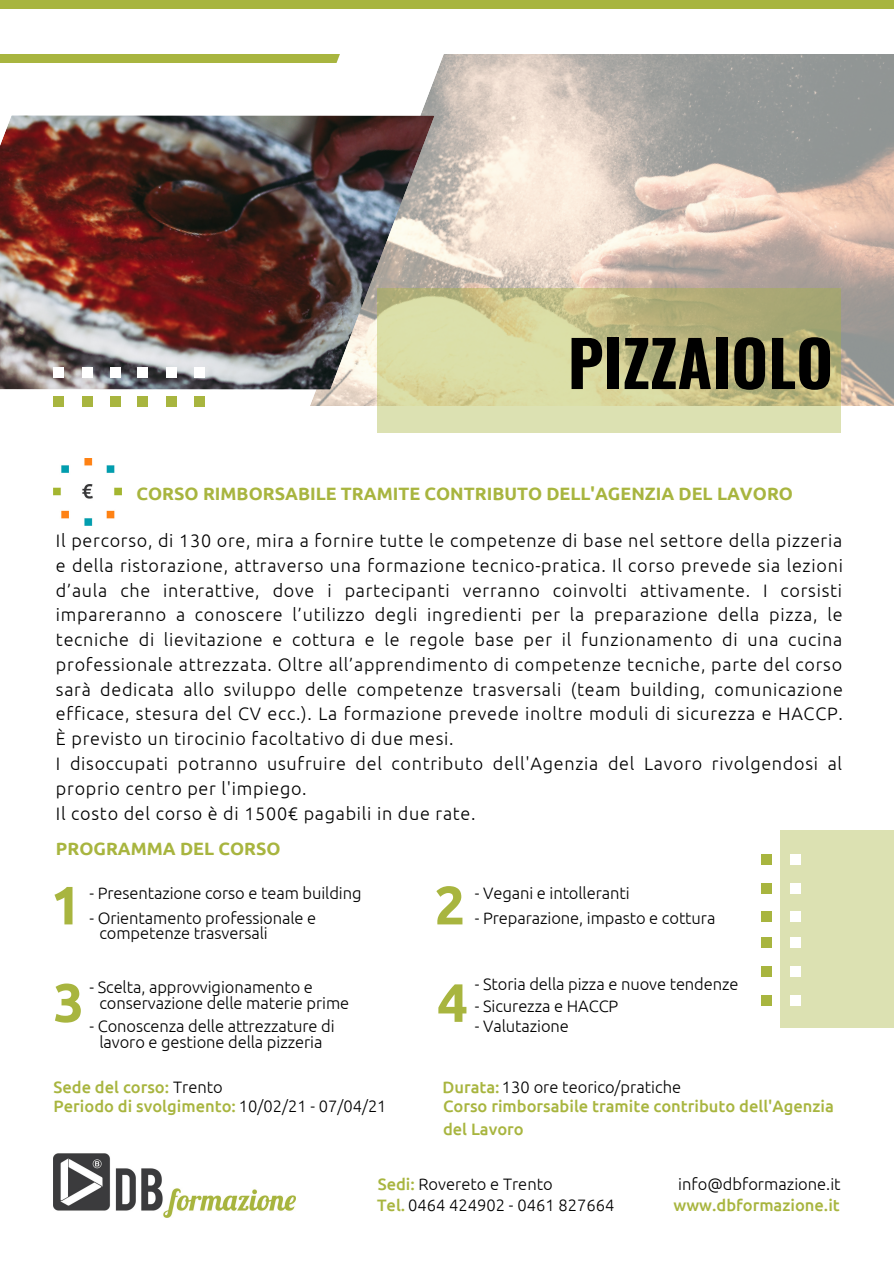
<style>
.page{position:relative;width:894px;height:1264px;background:#fff}
.page>*{position:absolute;margin:0;border:0;box-sizing:border-box;transform-origin:0 0}
.t1{font:700 63px "Oswald";color:#000}
.t2{font:700 54px "Ubuntu";color:#a8b53f}
.t3{font:300 18px/24.8px "Ubuntu";letter-spacing:.04em;color:#000}
.t4{font:700 17.85px "Ubuntu";color:#a8b53f}
.t5{font:300 16.5px "Ubuntu";letter-spacing:-.005em;color:#000}
.t6{font:500 16.5px/19.2px "Ubuntu";color:#a8b53f}
.s1{font-weight:300;color:#000}
.s2{font-weight:500;color:#a8b53f}
</style>
<div class="page">
<div style="left:780px;top:830px;width:113px;height:198px;background:#dce1b2"></div>
<div style="left:760px;top:854px;width:11px;height:10px;background:#a8b53f"></div>
<div style="left:789px;top:854px;width:11px;height:10px;background:#fff"></div>
<div style="left:760px;top:882px;width:11px;height:11px;background:#a8b53f"></div>
<div style="left:789px;top:882px;width:11px;height:11px;background:#fff"></div>
<div style="left:760px;top:911px;width:11px;height:10px;background:#a8b53f"></div>
<div style="left:789px;top:911px;width:11px;height:10px;background:#fff"></div>
<div style="left:760px;top:937px;width:11px;height:11px;background:#a8b53f"></div>
<div style="left:789px;top:937px;width:11px;height:11px;background:#fff"></div>
<div style="left:760px;top:966px;width:11px;height:11px;background:#a8b53f"></div>
<div style="left:789px;top:966px;width:11px;height:11px;background:#fff"></div>
<div style="left:760px;top:994px;width:11px;height:11px;background:#a8b53f"></div>
<div style="left:789px;top:994px;width:11px;height:11px;background:#fff"></div>
<img style="left:53px;top:1153px;width:243px;height:64px">
<img style="left:295px;top:54px;width:598px;height:352px">
<div style="left:0;top:0;width:893px;height:9px;background:#a8b53f"></div>
<div style="left:0;top:34px;width:343px;height:29px;background:#a8b53f"></div>
<svg style="left:325px;top:54px;width:66px;height:53px"></svg>
<div style="left:0;top:16px;width:893px;height:38px;background:#fff"></div>
<div style="left:0;top:86px;width:367px;height:38px;background:#fff"></div>
<img style="left:0;top:115px;width:434px;height:274px">
<div style="left:53px;top:396px;width:11px;height:10px;background:#a8b53f"></div>
<div style="left:53px;top:367px;width:11px;height:10px;background:#fff"></div>
<div style="left:82px;top:396px;width:11px;height:10px;background:#a8b53f"></div>
<div style="left:82px;top:367px;width:11px;height:10px;background:#fff"></div>
<div style="left:110px;top:396px;width:11px;height:10px;background:#a8b53f"></div>
<div style="left:110px;top:367px;width:11px;height:10px;background:#fff"></div>
<div style="left:137px;top:396px;width:11px;height:10px;background:#a8b53f"></div>
<div style="left:137px;top:367px;width:11px;height:10px;background:#fff"></div>
<div style="left:166px;top:396px;width:10px;height:10px;background:#a8b53f"></div>
<div style="left:166px;top:367px;width:10px;height:10px;background:#fff"></div>
<div style="left:194px;top:396px;width:11px;height:10px;background:#a8b53f"></div>
<div style="left:194px;top:367px;width:11px;height:10px;background:#fff"></div>
<img style="left:53px;top:458px;width:68px;height:68px">
<svg style="left:377px;top:288px;width:463px;height:145px;background:#cccb95"></svg>
<h1 class="t1" style="left:567px;top:314px;width:267px">PIZZAIOLO</h1>
<p class="t4" style="left:136px;top:483px;width:658px">CORSO RIMBORSABILE TRAMITE CONTRIBUTO DELL'AGENZIA DEL LAVORO</p>
<p class="t3" style="left:56px;top:528px;width:788px">Il percorso, di 130 ore, mira a fornire tutte le competenze di base nel settore della pizzeria e della ristorazione, attraverso una formazione tecnico-pratica. Il corso prevede sia lezioni d’aula che interattive, dove i partecipanti verranno coinvolti attivamente. I corsisti impareranno a conoscere l’utilizzo degli ingredienti per la preparazione della pizza, le tecniche di lievitazione e cottura e le regole base per il funzionamento di una cucina professionale attrezzata. Oltre all’apprendimento di competenze tecniche, parte del corso sarà dedicata allo sviluppo delle competenze trasversali (team building, comunicazione efficace, stesura del CV ecc.). La formazione prevede inoltre moduli di sicurezza e HACCP.<br>È previsto un tirocinio facoltativo di due mesi.<br>I disoccupati potranno usufruire del contributo dell'Agenzia del Lavoro rivolgendosi al proprio centro per l'impiego.<br>Il costo del corso è di 1500€ pagabili in due rate.</p>
<p class="t4" style="left:56px;top:838px;width:226px">PROGRAMMA DEL CORSO</p>
<h2 class="t2" style="left:51px;top:874px;width:32px">1</h2>
<h2 class="t2" style="left:434px;top:874px;width:32px">2</h2>
<p class="t5" style="left:89px;top:883px;width:273px">- Presentazione corso e team building</p>
<p class="t5" style="left:89px;top:908px;width:228px">- Orientamento professionale e</p>
<p class="t5" style="left:99px;top:923px;width:170px">competenze trasversali</p>
<p class="t5" style="left:474px;top:883px;width:156px">- Vegani e intolleranti</p>
<p class="t5" style="left:474px;top:908px;width:242px">- Preparazione, impasto e cottura</p>
<p class="t5" style="left:89px;top:977px;width:225px">- Scelta, approvvigionamento e</p>
<h2 class="t2" style="left:53px;top:971px;width:32px">3</h2>
<h2 class="t2" style="left:437px;top:971px;width:32px">4</h2>
<p class="t5" style="left:99px;top:993px;width:251px">conservazione delle materie prime</p>
<p class="t5" style="left:99px;top:1032px;width:224px">lavoro e gestione della pizzeria</p>
<p class="t5" style="left:89px;top:1016px;width:247px">- Conoscenza delle attrezzature di</p>
<p class="t5" style="left:474px;top:974px;width:265px">- Storia della pizza e nuove tendenze</p>
<p class="t5" style="left:474px;top:996px;width:145px">- Sicurezza e HACCP</p>
<p class="t5" style="left:474px;top:1016px;width:95px">- Valutazione</p>
<p class="t6" style="left:53px;top:1077px;width:334px">Sede del corso: <span class="s1">Trento<br></span>Periodo di svolgimento: <span class="s1">10/02/21 - 07/04/21</span></p>
<p class="t5" style="left:442px;top:1077px;width:240px"><span class="s2">Durata:</span>130 ore teorico/pratiche</p>
<p class="t6" style="left:443px;top:1095px;width:392px;line-height:22.5px">Corso rimborsabile tramite contributo dell'Agenzia del Lavoro</p>
<p class="t5" style="left:377px;top:1174px;width:176px"><span class="s2">Sedi:</span> Rovereto e Trento</p>
<p class="t5" style="left:377px;top:1195px;width:239px"><span class="s2">Tel.</span> 0464 424902 - 0461 827664</p>
<p class="t5" style="left:678px;top:1174px;width:164px">info@dbformazione.it</p>
<p class="t6" style="left:673px;top:1195px;width:168px">www.dbformazione.it</p>
</div>
